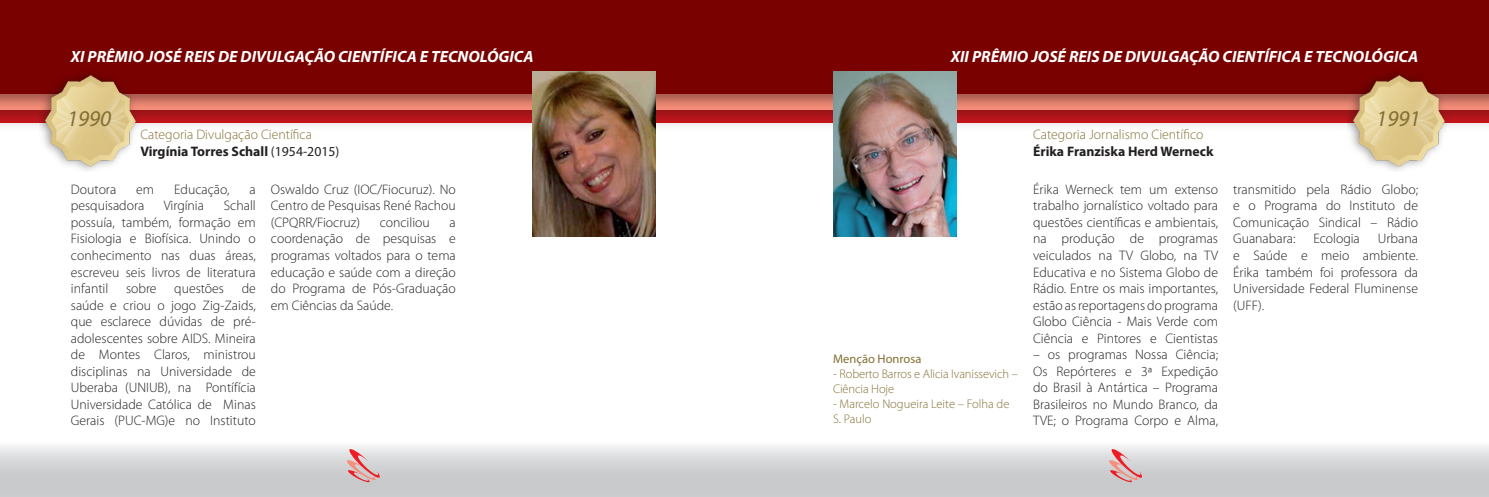
<style>
.page{position:relative;width:1489px;height:497px;background:#fff}
.page>*{position:absolute;margin:0;border:0;box-sizing:border-box;transform-origin:0 0}
.t1{font:italic 22.5px "Myriad Pro";color:#836f34}
.t2{font:italic 700 16.25px "Myriad Pro";color:#fff}
.t3{font:300 13.75px/16.5px "Myriad Pro";color:#231f20;text-align:justify}
.t4{font:300 13.75px/16.5px "Myriad Pro";color:#836f34}
.t5{font:700 13.75px "Myriad Pro";color:#231f20}
.t6{font:300 12.5px/15px "Myriad Pro";letter-spacing:-.01em;color:#836f34}
.t7{font:12.5px "Myriad Pro";color:#836f34}
.s1{font-weight:700;color:#231f20}
.s2{font-weight:400;color:#231f20}
</style>
<div class="page">
<svg style="left:0;top:446px;width:1488px;height:50px;background:#d3d4d6"></svg>
<svg style="left:346px;top:447px;width:34px;height:35px"></svg>
<svg style="left:1108px;top:447px;width:34px;height:35px"></svg>
<img style="left:0;top:109px;width:1488px;height:25px">
<svg style="left:0;top:93px;width:1488px;height:16px;background:#cc6f60"></svg>
<div style="left:0;top:0;width:1488px;height:93px;background:#790100"></div>
<img style="left:1347px;top:73px;width:102px;height:98px">
<img style="left:39px;top:73px;width:102px;height:98px">
<img style="left:533px;top:71px;width:123px;height:165px">
<img style="left:833px;top:71px;width:123px;height:165px">
<p class="t2" style="left:71px;top:46px;width:464px">XI PRÊMIO JOSÉ REIS DE DIVULGAÇÃO CIENTÍFICA E TECNOLÓGICA</p>
<h1 class="t1" style="left:67px;top:105px;width:46px">1990</h1>
<p class="t4" style="left:140px;top:126px;width:200px">Categoria Divulgação Científica<br><span class="s1">Virgínia Torres Schall</span> <span class="s2">(1954-2015)</span></p>
<p class="t3" style="left:71px;top:181px;width:47px">Doutora</p>
<p class="t3" style="left:136px;top:181px;width:19px">em</p>
<p class="t3" style="left:174px;top:181px;width:57px">Educação,</p>
<p class="t3" style="left:249px;top:181px;width:8px">a</p>
<p class="t3" style="left:71px;top:197px;width:75px">pesquisadora</p>
<p class="t3" style="left:164px;top:197px;width:42px">Virgínia</p>
<p class="t3" style="left:71px;top:197px;width:186px;text-indent:153px">Schall possuía, também, formação em Fisiologia e Biofísica. Unindo o conhecimento nas duas áreas, escreveu seis livros de literatura infantil</p>
<p class="t3" style="left:71px;top:280px;width:186px;text-indent:171px">de saúde e criou o jogo Zig-Zaids, que esclarece dúvidas de pré&shy;adolescentes sobre AIDS. Mineira de Montes Claros, ministrou disciplinas na Universidade de Uberaba (UNIUB), na Pontífícia Universidade Católica de Minas Gerais (PUC-MG)e no Instituto</p>
<p class="t3" style="left:126px;top:280px;width:32px">sobre</p>
<p class="t3" style="left:174px;top:280px;width:51px">questões</p>
<p class="t3" style="left:271px;top:181px;width:186px">Oswaldo Cruz (IOC/Fiocuruz). No Centro de Pesquisas René Rachou (CPQRR/Fiocruz)</p>
<p class="t3" style="left:379px;top:214px;width:52px">conciliou</p>
<p class="t3" style="left:271px;top:214px;width:186px;text-indent:179px">a coordenação de pesquisas e programas voltados para o tema educação e saúde com a direção do Programa de Pós-Graduação em Ciências da Saúde.</p>
<p class="t2" style="left:950px;top:46px;width:468px">XII PRÊMIO JOSÉ REIS DE DIVULGAÇÃO CIENTÍFICA E TECNOLÓGICA</p>
<p class="t7" style="left:833px;top:351px;width:90px">Menção Honrosa</p>
<p class="t6" style="left:833px;top:366px;width:186px">- Roberto Barros e Alicia Ivanissevich –<br>Ciência Hoje</p>
<p class="t6" style="left:833px;top:396px;width:178px">- Marcelo Nogueira Leite – Folha de<br>S. Paulo</p>
<p class="t4" style="left:1033px;top:126px;width:172px">Categoria Jornalismo Científico</p>
<p class="t5" style="left:1033px;top:142px;width:182px">Érika Franziska Herd Werneck</p>
<p class="t3" style="left:1033px;top:181px;width:186px">Érika Werneck tem um extenso trabalho jornalístico voltado para questões científicas e ambientais, na produção de programas veiculados na TV Globo, na TV Educativa e no Sistema Globo de Rádio. Entre os mais importantes, estão as reportagens do programa Globo Ciência - Mais Verde com Ciência e Pintores e Cientistas</p>
<p class="t3" style="left:1033px;top:346px;width:186px">– os programas Nossa Ciência; Os Repórteres e 3ª Expedição do Brasil à Antártica – Programa Brasileiros no Mundo Branco, da TVE; o Programa Corpo e Alma,</p>
<h1 class="t1" style="left:1376px;top:105px;width:46px">1991</h1>
<p class="t3" style="left:1232px;top:181px;width:186px">transmitido pela Rádio Globo; e o Programa do Instituto de Comunicação Sindical – Rádio Guanabara:</p>
<p class="t3" style="left:1232px;top:230px;width:186px;text-indent:145px">Urbana e Saúde e meio ambiente.<br>Érika também foi professora da Universidade Federal Fluminense (UFF).</p>
<p class="t3" style="left:1313px;top:230px;width:48px">Ecologia</p>
</div>
